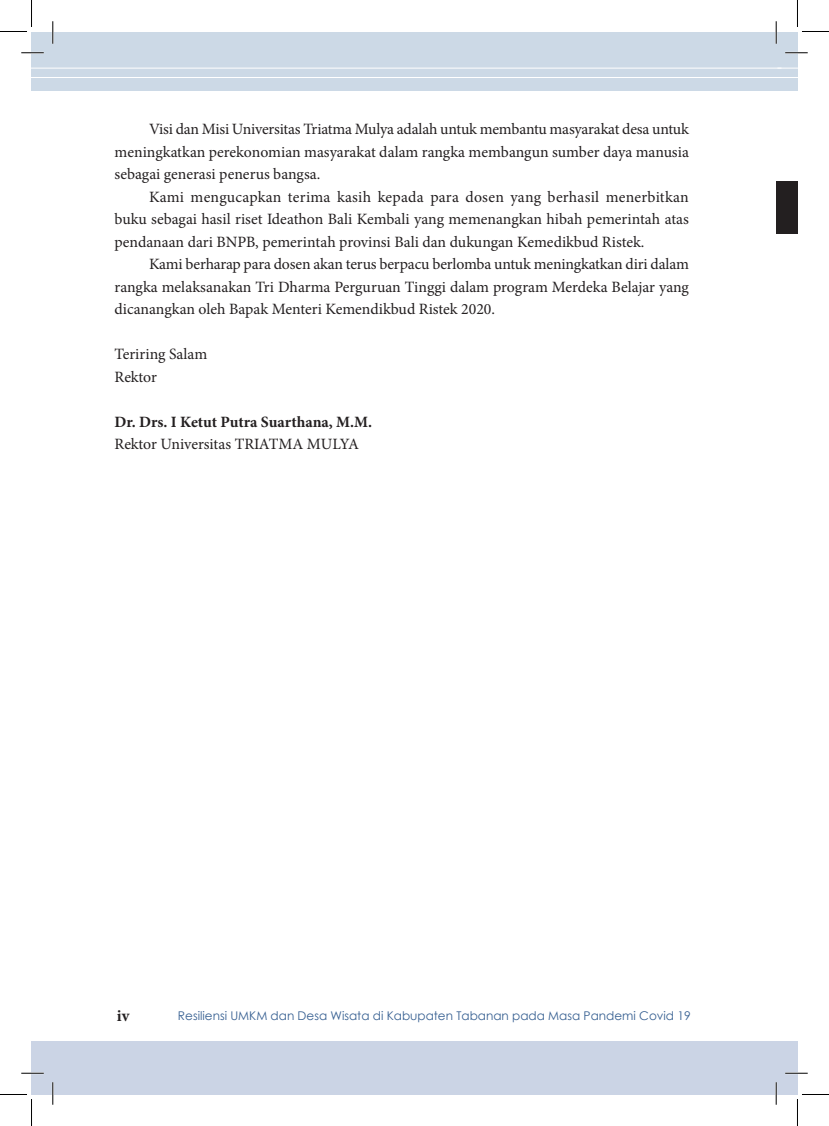
<style>
.page{position:relative;width:829px;height:1126px;background:#fff}
.page>*{position:absolute;margin:0;border:0;box-sizing:border-box;transform-origin:0 0}
.t1{font:700 16.5px "Minion Pro";color:#231f20}
.Normal_2{font:15.75px/22.5px "Minion Pro";color:#231f20;text-align:justify}
.t2{font:700 15.75px "Minion Pro";color:#231f20}
.t3{font:12px "Century Gothic";color:#365f91}
</style>
<div class="page">
<div style="left:32px;top:32px;width:765px;height:59px;background:#ccd9e6"></div>
<hr style="left:32px;top:68px;width:749px;height:1px;background:#fff">
<svg style="left:777px;top:68px;width:20px;height:1px"></svg>
<hr style="left:32px;top:77px;width:749px;height:1px;background:#fff">
<svg style="left:781px;top:77px;width:16px;height:1px"></svg>
<div style="left:32px;top:1041px;width:765px;height:53px;background:#cbd4e5"></div>
<div style="left:775px;top:181px;width:22px;height:53px;background:#231f20"></div>
<hr style="left:21px;top:52px;width:23px;height:2px;background:#fff">
<hr style="left:785px;top:52px;width:22px;height:2px;background:#fff">
<hr style="left:21px;top:1072px;width:23px;height:2px;background:#fff">
<hr style="left:785px;top:1072px;width:22px;height:2px;background:#fff">
<hr style="left:52px;top:21px;width:2px;height:23px;background:#fff">
<hr style="left:52px;top:1082px;width:2px;height:23px;background:#fff">
<hr style="left:775px;top:21px;width:2px;height:23px;background:#fff">
<hr style="left:775px;top:1082px;width:2px;height:23px;background:#fff">
<svg style="left:21px;top:53px;width:23px;height:1px"></svg>
<svg style="left:785px;top:53px;width:22px;height:1px"></svg>
<svg style="left:21px;top:1073px;width:23px;height:1px"></svg>
<svg style="left:785px;top:1073px;width:22px;height:1px"></svg>
<svg style="left:53px;top:21px;width:1px;height:23px"></svg>
<svg style="left:53px;top:1082px;width:1px;height:23px"></svg>
<svg style="left:775px;top:21px;width:1px;height:23px"></svg>
<svg style="left:775px;top:1082px;width:1px;height:23px"></svg>
<svg style="left:0;top:0;width:32px;height:32px"></svg>
<svg style="left:0;top:1094px;width:32px;height:32px"></svg>
<svg style="left:797px;top:0;width:31px;height:32px"></svg>
<svg style="left:797px;top:1094px;width:31px;height:32px"></svg>
<p class="Normal_2" style="left:114px;top:118px;width:576px;text-indent:34px">Visi dan Misi Universitas Triatma Mulya adalah untuk membantu masyarakat desa untuk meningkatkan perekonomian masyarakat dalam rangka membangun sumber daya manusia sebagai generasi penerus bangsa.</p>
<p class="Normal_2" style="left:114px;top:186px;width:576px;text-indent:34px">Kami mengucapkan terima kasih kepada para dosen yang berhasil menerbitkan buku sebagai hasil riset Ideathon Bali Kembali yang memenangkan hibah pemerintah atas pendanaan dari BNPB, pemerintah provinsi Bali dan dukungan Kemedikbud Ristek.</p>
<p class="Normal_2" style="left:114px;top:253px;width:576px;text-indent:34px">Kami berharap para dosen akan terus berpacu berlomba untuk meningkatkan diri dalam rangka melaksanakan Tri Dharma Perguruan Tinggi dalam program Merdeka Belajar yang dicanangkan oleh Bapak Menteri Kemendikbud Ristek 2020.</p>
<p class="Normal_2" style="left:114px;top:343px;width:94px">Teriring Salam</p>
<p class="Normal_2" style="left:114px;top:366px;width:44px">Rektor</p>
<p class="t2" style="left:114px;top:411px;width:259px">Dr. Drs. I Ketut Putra Suarthana, M.M.</p>
<p class="Normal_2" style="left:114px;top:433px;width:246px">Rektor Universitas TRIATMA MULYA</p>
<p class="t1" style="left:117px;top:1004px;width:14px">iv</p>
<p class="t3" style="left:178px;top:1007px;width:514px">Resiliensi UMKM dan Desa Wisata di Kabupaten Tabanan pada Masa Pandemi Covid 19</p>
</div>
